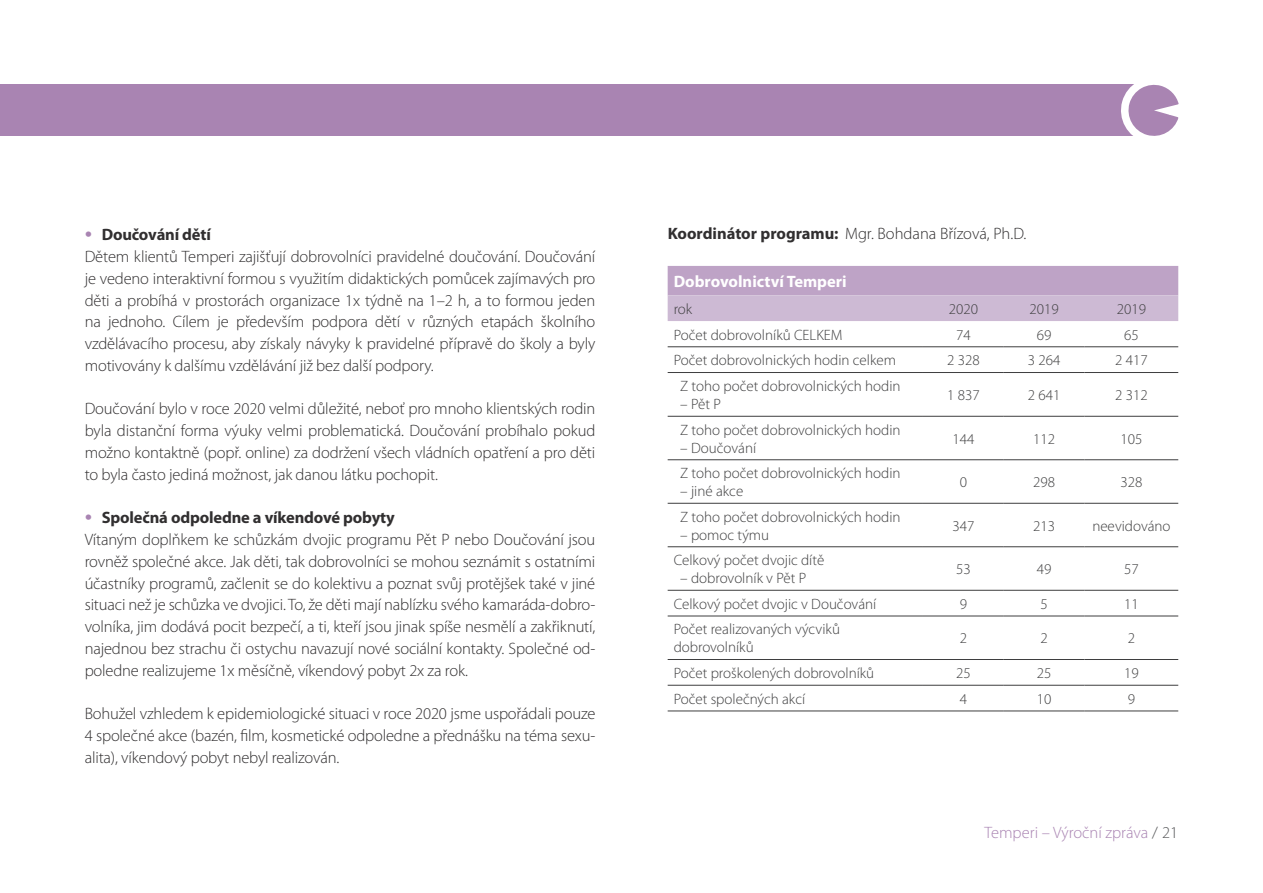
<style>
.page{position:relative;width:1263px;height:893px;background:#fff}
.page>*{position:absolute;margin:0;border:0;box-sizing:border-box;transform-origin:0 0}
.t1{font:300 16.5px/21.8px "Myriad Pro";letter-spacing:-.01em;color:#312f30;text-align:justify}
.t2{font:300 16.5px "Myriad Pro";color:#a984b2}
.t3{font:700 16.5px "Myriad Pro";color:#fff}
.t4{font:700 16.5px "Myriad Pro";letter-spacing:-.01em;color:#312f30}
.t5{font:300 15px/17.7px "Myriad Pro";color:#3e3e3f}
.s1{font-weight:300;font-size:30px;color:#a984b2}
.s2{font-weight:700}
.s3{font-size:30px;color:#a984b2}
.s4{color:#57585a}
</style>
<div class="page">
<div style="left:0;top:85px;width:1154px;height:51px;background:#a984b2"></div>
<svg style="left:1111px;top:84px;width:68px;height:52px"></svg>
<svg style="left:667px;top:266px;width:510px;height:55px;background:#c5aecc"></svg>
<hr style="left:667px;top:346px;width:255px;height:1px;background:#3e3e3f">
<hr style="left:922px;top:346px;width:81px;height:1px;background:#3e3e3f">
<hr style="left:1003px;top:346px;width:81px;height:1px;background:#3e3e3f">
<hr style="left:1084px;top:346px;width:93px;height:1px;background:#3e3e3f">
<hr style="left:667px;top:372px;width:255px;height:1px;background:#3e3e3f">
<hr style="left:922px;top:372px;width:81px;height:1px;background:#3e3e3f">
<hr style="left:1003px;top:372px;width:81px;height:1px;background:#3e3e3f">
<hr style="left:1084px;top:372px;width:93px;height:1px;background:#3e3e3f">
<hr style="left:667px;top:503px;width:255px;height:1px;background:#3e3e3f">
<hr style="left:922px;top:503px;width:81px;height:1px;background:#3e3e3f">
<hr style="left:1003px;top:503px;width:81px;height:1px;background:#3e3e3f">
<hr style="left:1084px;top:503px;width:93px;height:1px;background:#3e3e3f">
<hr style="left:667px;top:546px;width:255px;height:1px;background:#3e3e3f">
<hr style="left:922px;top:546px;width:81px;height:1px;background:#3e3e3f">
<hr style="left:1003px;top:546px;width:81px;height:1px;background:#3e3e3f">
<hr style="left:1084px;top:546px;width:93px;height:1px;background:#3e3e3f">
<hr style="left:667px;top:589px;width:255px;height:1px;background:#3e3e3f">
<hr style="left:922px;top:589px;width:81px;height:1px;background:#3e3e3f">
<hr style="left:1003px;top:589px;width:81px;height:1px;background:#3e3e3f">
<hr style="left:1084px;top:589px;width:93px;height:1px;background:#3e3e3f">
<hr style="left:667px;top:615px;width:255px;height:1px;background:#3e3e3f">
<hr style="left:922px;top:615px;width:81px;height:1px;background:#3e3e3f">
<hr style="left:1003px;top:615px;width:81px;height:1px;background:#3e3e3f">
<hr style="left:1084px;top:615px;width:93px;height:1px;background:#3e3e3f">
<hr style="left:667px;top:659px;width:255px;height:1px;background:#3e3e3f">
<hr style="left:922px;top:659px;width:81px;height:1px;background:#3e3e3f">
<hr style="left:1003px;top:659px;width:81px;height:1px;background:#3e3e3f">
<hr style="left:1084px;top:659px;width:93px;height:1px;background:#3e3e3f">
<hr style="left:667px;top:684px;width:255px;height:1px;background:#3e3e3f">
<hr style="left:922px;top:684px;width:81px;height:1px;background:#3e3e3f">
<hr style="left:1003px;top:684px;width:81px;height:1px;background:#3e3e3f">
<hr style="left:1084px;top:684px;width:93px;height:1px;background:#3e3e3f">
<hr style="left:667px;top:710px;width:255px;height:1px;background:#3e3e3f">
<hr style="left:922px;top:710px;width:81px;height:1px;background:#3e3e3f">
<hr style="left:1003px;top:710px;width:81px;height:1px;background:#3e3e3f">
<hr style="left:1084px;top:710px;width:93px;height:1px;background:#3e3e3f">
<hr style="left:667px;top:416px;width:255px;height:1px;background:#3e3e3f">
<hr style="left:922px;top:416px;width:81px;height:1px;background:#3e3e3f">
<hr style="left:1003px;top:416px;width:81px;height:1px;background:#3e3e3f">
<hr style="left:1084px;top:416px;width:93px;height:1px;background:#3e3e3f">
<hr style="left:667px;top:459px;width:255px;height:1px;background:#3e3e3f">
<hr style="left:922px;top:459px;width:81px;height:1px;background:#3e3e3f">
<hr style="left:1003px;top:459px;width:81px;height:1px;background:#3e3e3f">
<hr style="left:1084px;top:459px;width:93px;height:1px;background:#3e3e3f">
<p class="t4" style="left:85px;top:225px;width:128px"><span class="s1">•</span> Doučování dětí</p>
<p class="t1" style="left:667px;top:222px;width:360px"><span class="s2">Koordinátor programu:</span> Mgr. Bohdana Břízová, Ph.D.</p>
<p class="t1" style="left:85px;top:246px;width:512px">Dětem klientů Temperi zajišťují dobrovolníci pravidelné doučování. Doučování je vedeno interaktivní formou s využitím didaktických pomůcek zajímavých pro děti a probíhá v prostorách organizace 1x týdně na 1–2 h, a to formou jeden na jednoho. Cílem je především podpora dětí v různých etapách školního vzdělávacího procesu, aby získaly návyky k pravidelné přípravě do školy a byly motivovány k dalšímu vzdělávání již bez další podpory.</p>
<p class="t1" style="left:85px;top:398px;width:512px">Doučování bylo v roce 2020 velmi důležité, neboť pro mnoho klientských rodin byla distanční forma výuky velmi problematická. Doučování probíhalo pokud možno kontaktně (popř. online) za dodržení všech vládních opatření a pro děti to byla často jediná možnost, jak danou látku pochopit.</p>
<p class="t1" style="left:85px;top:507px;width:512px;text-align:left"><span class="s3">•</span> <span class="s2">Společná odpoledne a víkendové pobyty<br></span>Vítaným doplňkem ke schůzkám dvojic programu Pět P nebo Doučování jsou rovněž společné akce. Jak děti, tak dobrovolníci se mohou seznámit s ostatními účastníky programů, začlenit se do kolektivu a poznat svůj protějšek také v jiné situaci než je schůzka ve dvojici. To, že děti mají nablízku svého kamaráda-dobro&shy;volníka, jim dodává pocit bezpečí, a ti, kteří jsou jinak spíše nesmělí a zakřiknutí, najednou bez strachu či ostychu navazují nové sociální kontakty. Společné od&shy;poledne realizujeme 1x měsíčně, víkendový pobyt 2x za rok.</p>
<p class="t1" style="left:85px;top:702px;width:512px">Bohužel vzhledem k epidemiologické situaci v roce 2020 jsme uspořádali pouze 4 společné akce (bazén, film, kosmetické odpoledne a přednášku na téma sexu&shy;alita), víkendový pobyt nebyl realizován.</p>
<p class="t3" style="left:673px;top:272px;width:174px">Dobrovolnictví Temperi</p>
<p class="t5" style="left:673px;top:300px;width:20px">rok</p>
<p class="t5" style="left:948px;top:300px;width:31px">2020</p>
<p class="t5" style="left:1029px;top:300px;width:31px">2019</p>
<p class="t5" style="left:1116px;top:300px;width:31px">2019</p>
<p class="t5" style="left:673px;top:326px;width:170px">Počet dobrovolníků CELKEM</p>
<p class="t5" style="left:955px;top:326px;width:16px">74</p>
<p class="t5" style="left:1036px;top:326px;width:16px">69</p>
<p class="t5" style="left:1123px;top:326px;width:16px">65</p>
<p class="t5" style="left:673px;top:351px;width:224px">Počet dobrovolnických hodin celkem</p>
<p class="t5" style="left:946px;top:351px;width:34px">2 328</p>
<p class="t5" style="left:1027px;top:351px;width:34px">3 264</p>
<p class="t5" style="left:1114px;top:351px;width:34px">2 417</p>
<p class="t5" style="left:680px;top:377px;width:222px">Z toho počet dobrovolnických hodin</p>
<p class="t5" style="left:680px;top:395px;width:42px">– Pět P</p>
<p class="t5" style="left:946px;top:386px;width:34px">1 837</p>
<p class="t5" style="left:1027px;top:386px;width:34px">2 641</p>
<p class="t5" style="left:1114px;top:386px;width:34px">2 312</p>
<p class="t5" style="left:680px;top:421px;width:222px">Z toho počet dobrovolnických hodin</p>
<p class="t5" style="left:680px;top:438px;width:77px">– Doučování</p>
<p class="t5" style="left:952px;top:430px;width:23px">144</p>
<p class="t5" style="left:1032px;top:430px;width:23px">112</p>
<p class="t5" style="left:1120px;top:430px;width:23px">105</p>
<p class="t5" style="left:680px;top:464px;width:222px">Z toho počet dobrovolnických hodin</p>
<p class="t5" style="left:680px;top:482px;width:65px">– jiné akce</p>
<p class="t5" style="left:959px;top:473px;width:9px">0</p>
<p class="t5" style="left:1032px;top:473px;width:23px">298</p>
<p class="t5" style="left:1120px;top:473px;width:23px">328</p>
<p class="t5" style="left:680px;top:508px;width:222px">Z toho počet dobrovolnických hodin</p>
<p class="t5" style="left:680px;top:525px;width:90px">– pomoc týmu</p>
<p class="t5" style="left:952px;top:517px;width:23px">347</p>
<p class="t5" style="left:1032px;top:517px;width:23px">213</p>
<p class="t5" style="left:1092px;top:517px;width:80px">neevidováno</p>
<p class="t5" style="left:673px;top:551px;width:152px">Celkový počet dvojic dítě</p>
<p class="t5" style="left:680px;top:569px;width:127px">– dobrovolník v Pět P</p>
<p class="t5" style="left:955px;top:560px;width:16px">53</p>
<p class="t5" style="left:1036px;top:560px;width:16px">49</p>
<p class="t5" style="left:1123px;top:560px;width:16px">57</p>
<p class="t5" style="left:673px;top:595px;width:204px">Celkový počet dvojic v Doučování</p>
<p class="t5" style="left:959px;top:595px;width:9px">9</p>
<p class="t5" style="left:1040px;top:595px;width:9px">5</p>
<p class="t5" style="left:1123px;top:595px;width:16px">11</p>
<p class="t5" style="left:673px;top:620px;width:168px">Počet realizovaných výcviků dobrovolníků</p>
<p class="t5" style="left:959px;top:629px;width:9px">2</p>
<p class="t5" style="left:1040px;top:629px;width:9px">2</p>
<p class="t5" style="left:1127px;top:629px;width:9px">2</p>
<p class="t5" style="left:673px;top:664px;width:202px">Počet proškolených dobrovolníků</p>
<p class="t5" style="left:955px;top:664px;width:16px">25</p>
<p class="t5" style="left:1036px;top:664px;width:16px">25</p>
<p class="t5" style="left:1123px;top:664px;width:16px">19</p>
<p class="t5" style="left:673px;top:689px;width:133px">Počet společných akcí</p>
<p class="t5" style="left:959px;top:689px;width:9px">4</p>
<p class="t5" style="left:1036px;top:689px;width:16px">10</p>
<p class="t5" style="left:1127px;top:689px;width:9px">9</p>
<p class="t2" style="left:984px;top:823px;width:195px">Temperi – Výroční zpráva <span class="s4">/ 21</span></p>
</div>
